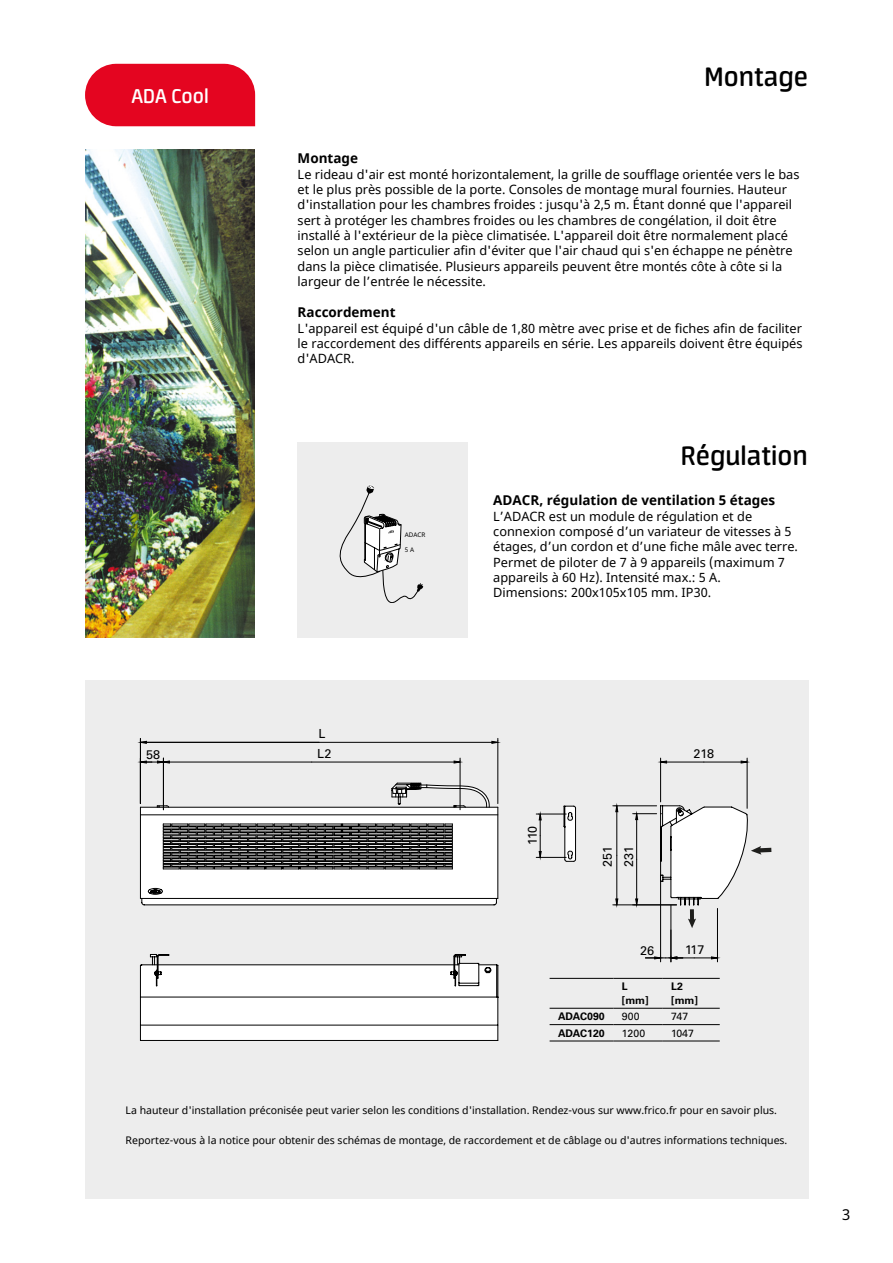
<style>
.page{position:relative;width:893px;height:1263px;background:#fff}
.page>*{position:absolute;margin:0;border:0;box-sizing:border-box;transform-origin:0 0}
.t1{font:600 30px "Neuron";color:#000}
.t2{font:600 22.5px "Neuron";color:#fff}
.t3{font:15px "Noto Sans";color:#000}
.t4{font:700 13.5px "Noto Sans";color:#000}
.t5{font:12.75px/15.3px "Noto Sans";color:#000}
.t6{font:12.6px/21.5px "Univers";color:#000}
.t7{font:12.45px "Univers";color:#000}
.t8{font:10.5px "Noto Sans";color:#000}
.t9{font:700 10.5px/13.5px "Univers";color:#000}
.t10{font:10.5px "Univers";color:#000}
.t11{font:6.3px "Noto Sans";letter-spacing:-.005em;color:#000}
</style>
<div class="page">
<img style="left:85px;top:149px;width:170px;height:489px">
<div style="left:85px;top:680px;width:723px;height:519px;background:#ededed"></div>
<hr style="left:660px;top:760px;width:1px;height:42px;background:#000">
<hr style="left:747px;top:760px;width:1px;height:48px;background:#000">
<hr style="left:661px;top:762px;width:43px;height:1px;background:#000">
<hr style="left:704px;top:762px;width:43px;height:1px;background:#000">
<svg style="left:660px;top:758px;width:7px;height:6px"></svg>
<svg style="left:740px;top:758px;width:8px;height:6px"></svg>
<hr style="left:140px;top:741px;width:1px;height:62px;background:#000">
<hr style="left:497px;top:741px;width:1px;height:62px;background:#000">
<hr style="left:140px;top:742px;width:179px;height:1px;background:#000">
<hr style="left:319px;top:742px;width:179px;height:1px;background:#000">
<svg style="left:140px;top:738px;width:7px;height:6px"></svg>
<svg style="left:491px;top:738px;width:8px;height:6px"></svg>
<hr style="left:460px;top:760px;width:1px;height:50px;background:#000">
<hr style="left:163px;top:762px;width:149px;height:1px;background:#000">
<hr style="left:312px;top:762px;width:148px;height:1px;background:#000">
<svg style="left:453px;top:758px;width:8px;height:6px"></svg>
<hr style="left:163px;top:760px;width:1px;height:50px;background:#000">
<svg style="left:141px;top:758px;width:29px;height:6px"></svg>
<svg style="left:140px;top:784px;width:608px;height:257px"></svg>
<svg style="left:140px;top:782px;width:358px;height:191px"></svg>
<svg style="left:536px;top:806px;width:39px;height:55px"></svg>
<svg style="left:633px;top:805px;width:138px;height:157px"></svg>
<div style="left:298px;top:443px;width:170px;height:195px;background:#ededed"></div>
<svg style="left:340px;top:485px;width:83px;height:118px"></svg>
<div style="left:85px;top:64px;width:170px;height:62px;background:#e40520"></div>
<hr style="left:550px;top:1040px;width:63px;height:1px;background:#000">
<hr style="left:613px;top:1040px;width:50px;height:1px;background:#000">
<hr style="left:663px;top:1040px;width:57px;height:1px;background:#000">
<hr style="left:550px;top:1024px;width:63px;height:1px;background:#000">
<hr style="left:613px;top:1024px;width:50px;height:1px;background:#000">
<hr style="left:663px;top:1024px;width:57px;height:1px;background:#000">
<hr style="left:550px;top:978px;width:63px;height:1px;background:#000">
<hr style="left:613px;top:978px;width:50px;height:1px;background:#000">
<hr style="left:663px;top:978px;width:57px;height:1px;background:#000">
<hr style="left:550px;top:1008px;width:63px;height:1px;background:#000">
<hr style="left:613px;top:1008px;width:50px;height:1px;background:#000">
<hr style="left:663px;top:1008px;width:57px;height:1px;background:#000">
<h2 class="t2" style="left:132px;top:83px;width:79px">ADA Cool</h2>
<h1 class="t1" style="left:704px;top:60px;width:105px">Montage</h1>
<p class="t4" style="left:298px;top:149px;width:62px">Montage</p>
<p class="t5" style="left:298px;top:167px;width:503px">Le rideau d'air est monté horizontalement, la grille de soufflage orientée vers le bas et le plus près possible de la porte. Consoles de montage mural fournies. Hauteur d'installation pour les chambres froides : jusqu'à 2,5 m. Étant donné que l'appareil sert à protéger les chambres froides ou les chambres de congélation, il doit être installé à l'extérieur de la pièce climatisée. L'appareil doit être normalement placé selon un angle particulier afin d'éviter que l'air chaud qui s'en échappe ne pénètre dans la pièce climatisée. Plusieurs appareils peuvent être montés côte à côte si la largeur de l’entrée le nécessite.</p>
<p class="t4" style="left:298px;top:303px;width:99px">Raccordement</p>
<p class="t5" style="left:298px;top:321px;width:506px;text-align:justify">L'appareil est équipé d'un câble de 1,80 mètre avec prise et de fiches afin de faciliter le raccordement des différents appareils en série. Les appareils doivent être équipés d'ADACR.</p>
<p class="t11" style="left:405px;top:530px;width:22px">ADACR</p>
<p class="t11" style="left:405px;top:546px;width:11px">5 A</p>
<h1 class="t1" style="left:681px;top:439px;width:129px">Régulation</h1>
<p class="t4" style="left:493px;top:491px;width:283px">ADACR, régulation de ventilation 5 étages</p>
<p class="t5" style="left:493px;top:509px;width:306px">L’ADACR est un module de régulation et de connexion composé d’un variateur de vitesses à 5 étages, d’un cordon et d’une fiche mâle avec terre.<br>Permet de piloter de 7 à 9 appareils (maximum 7 appareils à 60 Hz). Intensité max.: 5 A.<br>Dimensions: 200x105x105 mm. IP30.</p>
<p class="t7" style="left:318px;top:726px;width:9px">L</p>
<p class="t7" style="left:146px;top:747px;width:16px">58</p>
<p class="t7" style="left:317px;top:746px;width:16px">L2</p>
<p class="t6" style="left:522px;top:844px;width:20px;rotate:-90deg">110</p>
<p class="t6" style="left:597px;top:867px;width:22px;rotate:-90deg">251<br>231</p>
<p class="t7" style="left:693px;top:746px;width:22px">218</p>
<p class="t7" style="left:640px;top:943px;width:16px">26</p>
<p class="t7" style="left:685px;top:942px;width:21px">117</p>
<p class="t9" style="left:622px;top:980px;width:28px">L [mm]</p>
<p class="t9" style="left:671px;top:980px;width:28px">L2 [mm]</p>
<p class="t9" style="left:558px;top:1010px;width:48px">ADAC090</p>
<p class="t10" style="left:622px;top:1010px;width:19px">900</p>
<p class="t10" style="left:671px;top:1010px;width:18px">747</p>
<p class="t9" style="left:558px;top:1026px;width:48px">ADAC120</p>
<p class="t10" style="left:622px;top:1027px;width:25px">1200</p>
<p class="t10" style="left:671px;top:1027px;width:24px">1047</p>
<p class="t8" style="left:126px;top:1103px;width:653px">La hauteur d'installation préconisée peut varier selon les conditions d'installation. Rendez-vous sur www.frico.fr pour en savoir plus.</p>
<p class="t8" style="left:126px;top:1133px;width:663px">Reportez-vous à la notice pour obtenir des schémas de montage, de raccordement et de câblage ou d'autres informations techniques.</p>
<p class="t3" style="left:842px;top:1204px;width:10px">3</p>
</div>
